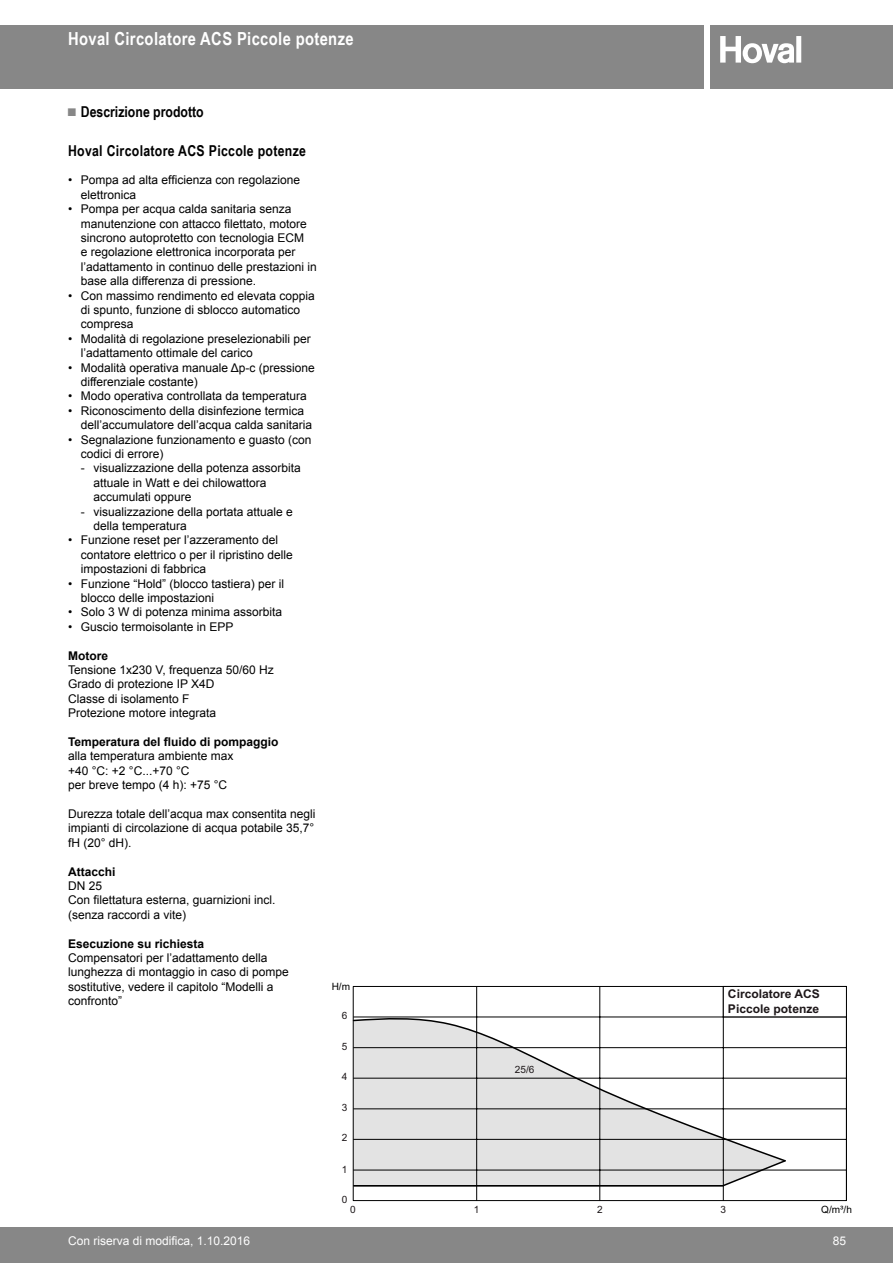
<style>
.page{position:relative;width:893px;height:1263px;background:#fff}
.page>*{position:absolute;margin:0;border:0;box-sizing:border-box;transform-origin:0 0}
.t1{font:700 18px "Arial Narrow";letter-spacing:.02em;color:#fff}
.t2{font:700 15px "Arial Narrow";letter-spacing:.02em;color:#000}
.t3{font:700 15px "Arial Narrow";color:#000}
.t4{font:12px/14.4px "Arial";color:#000}
.t5{font:700 12px "Arial";color:#000}
.t6{font:12px "Arial";color:#fff}
.t7{font:700 12px/14.4px "Arial";color:#1d1719}
.t8{font:10.05px "Arial";color:#1d1719}
.t9{font:10.05px "Arial";color:#000}
.s1{font-size:16.5px;color:#878787}
</style>
<div class="page">
<div style="left:710px;top:26px;width:183px;height:63px;background:#878787"></div>
<svg style="left:720px;top:36px;width:81px;height:27px"></svg>
<div style="left:0;top:26px;width:703px;height:63px;background:#878787"></div>
<div style="left:0;top:1228px;width:893px;height:35px;background:#878787"></div>
<div style="left:355px;top:1163px;width:366px;height:22px;background:#e3e3e3"></div>
<hr style="left:476px;top:987px;width:1px;height:213px;background:#000">
<hr style="left:599px;top:987px;width:1px;height:213px;background:#000">
<hr style="left:723px;top:987px;width:1px;height:213px;background:#000">
<hr style="left:354px;top:1170px;width:492px;height:1px;background:#000">
<hr style="left:354px;top:1139px;width:492px;height:1px;background:#000">
<hr style="left:354px;top:1108px;width:492px;height:1px;background:#000">
<hr style="left:354px;top:1078px;width:492px;height:1px;background:#000">
<hr style="left:354px;top:1047px;width:492px;height:1px;background:#000">
<hr style="left:354px;top:1017px;width:492px;height:1px;background:#000">
<div style="left:353px;top:986px;width:494px;height:215px;border:1px solid #000"></div>
<div style="left:723px;top:986px;width:124px;height:31px;background:#fff;border:1px solid #000"></div>
<svg style="left:721px;top:1163px;width:66px;height:24px"></svg>
<svg style="left:352px;top:1017px;width:435px;height:146px"></svg>
<hr style="left:353px;top:1185px;width:370px;height:1px;background:#000">
<h1 class="t1" style="left:68px;top:25px;width:287px">Hoval Circolatore ACS Piccole potenze</h1>
<p class="t3" style="left:68px;top:101px;width:137px"><span class="s1">■</span> Descrizione prodotto</p>
<p class="t2" style="left:68px;top:139px;width:239px">Hoval Circolatore ACS Piccole potenze</p>
<p class="t4" style="left:81px;top:173px;width:221px;text-indent:-13px">• Pompa ad alta efficienza con regolazione elettronica</p>
<p class="t4" style="left:81px;top:202px;width:238px;text-indent:-13px">• Pompa per acqua calda sanitaria senza manutenzione con attacco filettato, motore sincrono autoprotetto con tecnologia ECM<br>e regolazione elettronica incorporata per l’adattamento in continuo delle prestazioni in base alla differenza di pressione.</p>
<p class="t4" style="left:81px;top:288px;width:236px;text-indent:-13px">• Con massimo rendimento ed elevata coppia di spunto, funzione di sblocco automatico compresa</p>
<p class="t4" style="left:81px;top:331px;width:232px;text-indent:-13px">• Modalità di regolazione preselezionabili per l’adattamento ottimale del carico</p>
<p class="t4" style="left:81px;top:360px;width:236px;text-indent:-13px">• Modalità operativa manuale Δp-c (pressione differenziale costante)</p>
<p class="t4" style="left:68px;top:389px;width:240px">• Modo operativa controllata da temperatura</p>
<p class="t4" style="left:81px;top:403px;width:233px;text-indent:-13px">• Riconoscimento della disinfezione termica dell’accumulatore dell’acqua calda sanitaria</p>
<p class="t4" style="left:81px;top:432px;width:232px;text-indent:-13px">• Segnalazione funzionamento e guasto (con codici di errore)</p>
<p class="t4" style="left:94px;top:461px;width:209px;text-indent:-13px">- visualizzazione della potenza assorbita attuale in Watt e dei chilowattora accumulati oppure</p>
<p class="t4" style="left:94px;top:504px;width:201px;text-indent:-13px">- visualizzazione della portata attuale e della temperatura</p>
<p class="t4" style="left:81px;top:533px;width:214px;text-indent:-13px">• Funzione reset per l’azzeramento del contatore elettrico o per il ripristino delle impostazioni di fabbrica</p>
<p class="t4" style="left:81px;top:576px;width:205px;text-indent:-13px">• Funzione “Hold” (blocco tastiera) per il blocco delle impostazioni</p>
<p class="t4" style="left:68px;top:605px;width:216px">• Solo 3 W di potenza minima assorbita</p>
<p class="t4" style="left:68px;top:619px;width:167px">• Guscio termoisolante in EPP</p>
<p class="t5" style="left:68px;top:647px;width:41px">Motore</p>
<p class="t4" style="left:68px;top:663px;width:207px">Tensione 1x230 V, frequenza 50/60 Hz<br>Grado di protezione IP X4D<br>Classe di isolamento F<br>Protezione motore integrata</p>
<p class="t5" style="left:68px;top:734px;width:212px">Temperatura del fluido di pompaggio</p>
<p class="t4" style="left:68px;top:749px;width:167px">alla temperatura ambiente max +40 °C: +2 °C...+70 °C<br>per breve tempo (4 h): +75 °C</p>
<p class="t4" style="left:68px;top:807px;width:249px;text-align:justify">Durezza totale dell’acqua max consentita negli impianti di circolazione di acqua potabile 35,7° fH (20° dH).</p>
<p class="t5" style="left:68px;top:863px;width:49px">Attacchi</p>
<p class="t4" style="left:68px;top:879px;width:209px">DN 25<br>Con filettatura esterna, guarnizioni incl. (senza raccordi a vite)</p>
<p class="t5" style="left:68px;top:935px;width:138px">Esecuzione su richiesta</p>
<p class="t4" style="left:68px;top:951px;width:222px">Compensatori per l’adattamento della lunghezza di montaggio in caso di pompe sostitutive, vedere il capitolo “Modelli a confronto”</p>
<p class="t9" style="left:332px;top:980px;width:20px">H/m</p>
<p class="t8" style="left:342px;top:1009px;width:7px">6</p>
<p class="t8" style="left:342px;top:1040px;width:7px">5</p>
<p class="t8" style="left:342px;top:1070px;width:7px">4</p>
<p class="t8" style="left:342px;top:1101px;width:7px">3</p>
<p class="t8" style="left:342px;top:1131px;width:7px">2</p>
<p class="t8" style="left:342px;top:1163px;width:7px">1</p>
<p class="t8" style="left:342px;top:1193px;width:7px">0</p>
<p class="t8" style="left:515px;top:1063px;width:21px">25/6</p>
<p class="t7" style="left:728px;top:987px;width:94px">Circolatore ACS<br>Piccole potenze</p>
<p class="t8" style="left:350px;top:1203px;width:7px">0</p>
<p class="t8" style="left:474px;top:1203px;width:7px">1</p>
<p class="t8" style="left:597px;top:1203px;width:7px">2</p>
<p class="t8" style="left:720px;top:1203px;width:7px">3</p>
<p class="t9" style="left:821px;top:1203px;width:32px">Q/m³/h</p>
<p class="t6" style="left:68px;top:1233px;width:184px">Con riserva di modifica, 1.10.2016</p>
<p class="t6" style="left:833px;top:1233px;width:15px">85</p>
</div>
